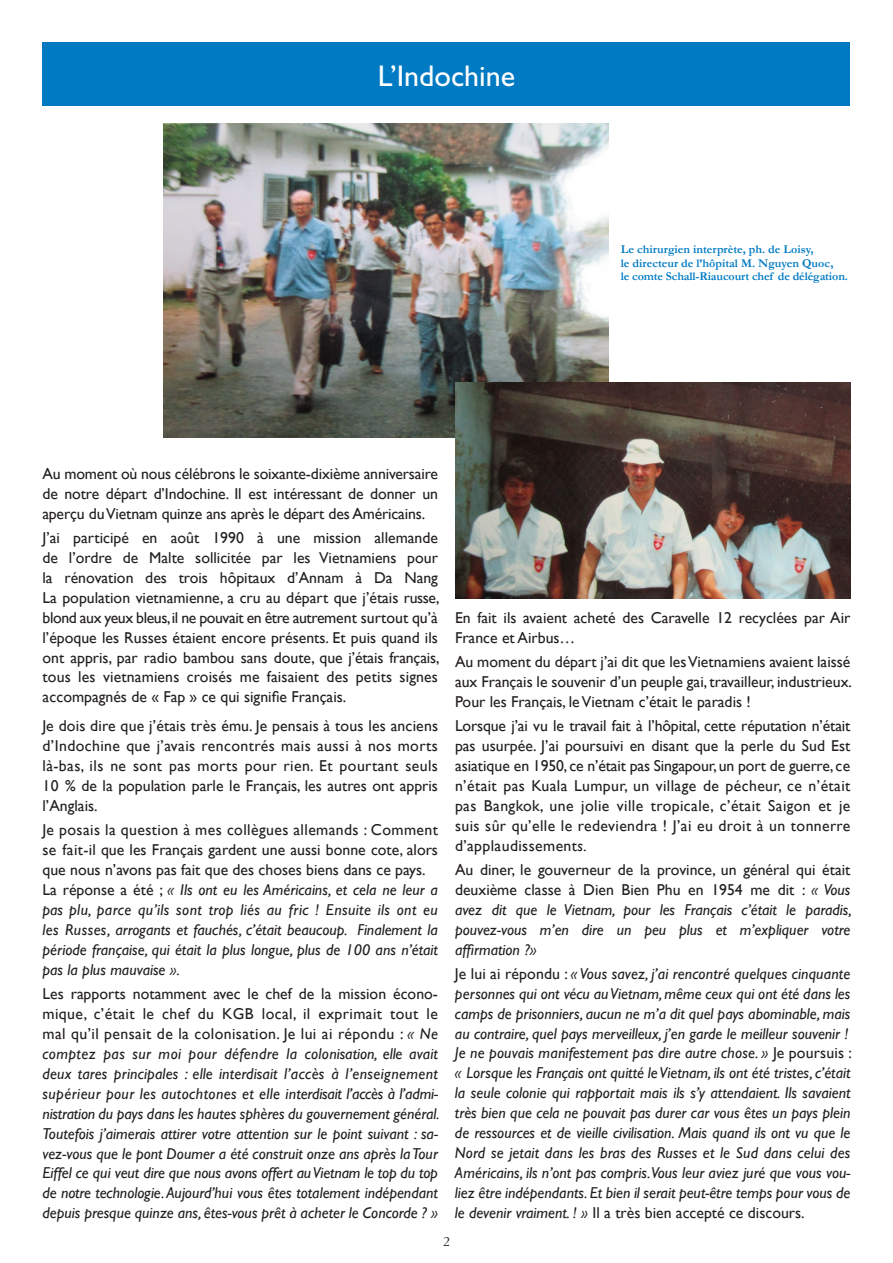
<style>
.page{position:relative;width:893px;height:1263px;background:#fff}
.page>*{position:absolute;margin:0;border:0;box-sizing:border-box;transform-origin:0 0}
.t1{font:30px "Gill Sans Std";color:#fff}
.t2{font:italic 15.75px/20px "Gill Sans";color:#231f20}
.t3{font:15.75px/20px "Gill Sans";color:#231f20;text-align:justify}
.t4{font:15px "Garamond 3 LT Std";color:#231f20}
.t5{font:700 12px/13.5px "Garamond";color:#007bc3}
.s1{font-style:normal}
.s2{font-style:italic}
</style>
<div class="page">
<div style="left:43px;top:43px;width:807px;height:63px;background:#007bc3"></div>
<img style="left:163px;top:124px;width:446px;height:313px">
<img style="left:455px;top:383px;width:395px;height:215px">
<h1 class="t1" style="left:378px;top:59px;width:139px">L’Indochine</h1>
<p class="t5" style="left:621px;top:243px;width:229px">Le chirurgien interprète, ph. de Loisy,<br>le directeur de l’hôpital M. Nguyen Quoc,<br>le comte Schall-Riaucourt chef de délégation.</p>
<p class="t3" style="left:43px;top:463px;width:397px">Au moment où nous célébrons le soixante-dixième anniversaire de notre départ d’Indochine. Il est intéressant de donner un aperçu du Vietnam quinze ans après le départ des Américains.</p>
<p class="t3" style="left:43px;top:527px;width:399px">J’ai participé en août 1990 à une mission allemande de l’ordre de Malte sollicitée par les Vietnamiens pour la rénovation des trois hôpitaux d’Annam à Da Nang La population vietnamienne, a cru au départ que j’étais russe, blond aux yeux bleus, il ne pouvait en être autrement surtout qu’à l’époque les Russes étaient encore présents. Et puis quand ils ont appris, par radio bambou sans doute, que j’étais français, tous les vietnamiens croisés me faisaient des petits signes accompagnés de « Fap » ce qui signifie Français.</p>
<p class="t3" style="left:43px;top:715px;width:397px">Je dois dire que j’étais très ému. Je pensais à tous les anciens d’Indochine que j’avais rencontrés mais aussi à nos morts là-bas, ils ne sont pas morts pour rien. Et pourtant seuls 10 % de la population parle le Français, les autres ont appris l’Anglais.</p>
<p class="t2" style="left:43px;top:820px;width:397px"><span class="s1">Je posais la question à mes collègues allemands : Comment se fait-il que les Français gardent une aussi bonne cote, alors que nous n’avons pas fait que des choses biens dans ce pays.<br>La réponse a été ;</span> « Ils ont eu les Américains, et cela ne leur a pas plu, parce qu’ils sont trop liés au fric ! Ensuite ils ont eu les Russes, arrogants et fauchés, c’était beaucoup. Finalement la période française, qui était la plus longue, plus de 100 ans n’était pas la plus mauvaise ».</p>
<p class="t2" style="left:43px;top:983px;width:398px;text-align:justify"><span class="s1">Les rapports notamment avec le chef de la mission écono&shy;mique, c’était le chef du KGB local, il exprimait tout le mal qu’il pensait de la colonisation. Je lui ai répondu :</span> « Ne comptez pas sur moi pour défendre la colonisation, elle avait deux tares principales : elle interdisait l’accès à l’enseignement supérieur pour les autochtones et elle interdisait l’accès à l’admi&shy;nistration du pays dans les hautes sphères du gouvernement général.<br>Toutefois j’aimerais attirer votre attention sur le point suivant : sa&shy;vez-vous que le pont Doumer a été construit onze ans après la Tour Eiffel ce qui veut dire que nous avons offert au Vietnam le top du top de notre technologie. Aujourd’hui vous êtes totalement indépendant depuis presque quinze ans, êtes-vous prêt à acheter le Concorde ? »</p>
<p class="t3" style="left:455px;top:607px;width:397px">En fait ils avaient acheté des Caravelle 12 recyclées par Air<br>France et Airbus…</p>
<p class="t3" style="left:455px;top:651px;width:398px">Au moment du départ j’ai dit que les Vietnamiens avaient laissé aux Français le souvenir d’un peuple gai, travailleur, industrieux.<br>Pour les Français, le Vietnam c’était le paradis !</p>
<p class="t3" style="left:455px;top:715px;width:397px">Lorsque j’ai vu le travail fait à l’hôpital, cette réputation n’était pas usurpée. J’ai poursuivi en disant que la perle du Sud Est asiatique en 1950, ce n’était pas Singapour, un port de guerre, ce n’était pas Kuala Lumpur, un village de pécheur, ce n’était pas Bangkok, une jolie ville tropicale, c’était Saigon et je suis sûr qu’elle le redeviendra ! J’ai eu droit à un tonnerre d’applaudissement<span class="s2">s.</span></p>
<p class="t2" style="left:455px;top:859px;width:399px;text-align:justify"><span class="s1">Au diner, le gouverneur de la province, un général qui était deuxième classe à Dien Bien Phu en 1954 me dit :</span> « Vous avez dit que le Vietnam, pour les Français c’était le paradis, pouvez-vous m’en dire un peu plus et m’expliquer votre affirmation ?»</p>
<p class="t2" style="left:455px;top:963px;width:399px"><span class="s1">Je lui ai répondu :</span> « Vous savez, j’ai rencontré quelques cinquante personnes qui ont vécu au Vietnam, même ceux qui ont été dans les camps de prisonniers, aucun ne m’a dit quel pays abominable, mais au contraire, quel pays merveilleux, j’en garde le meilleur souvenir !<br>Je ne pouvais manifestement pas dire autre chose. » <span class="s1">Je poursuis : </span>« Lorsque les Français ont quitté le Vietnam, ils ont été tristes, c’était la seule colonie qui rapportait mais ils s’y attendaient. Ils savaient très bien que cela ne pouvait pas durer car vous êtes un pays plein de ressources et de vieille civilisation. Mais quand ils ont vu que le Nord se jetait dans les bras des Russes et le Sud dans celui des Américains, ils n’ont pas compris.Vous leur aviez juré que vous vou&shy;liez être indépendants. Et bien il serait peut-être temps pour vous de le devenir vraiment. ! » <span class="s1">Il a très bien accepté ce discours.</span></p>
<p class="t4" style="left:443px;top:1233px;width:9px">2</p>
</div>
